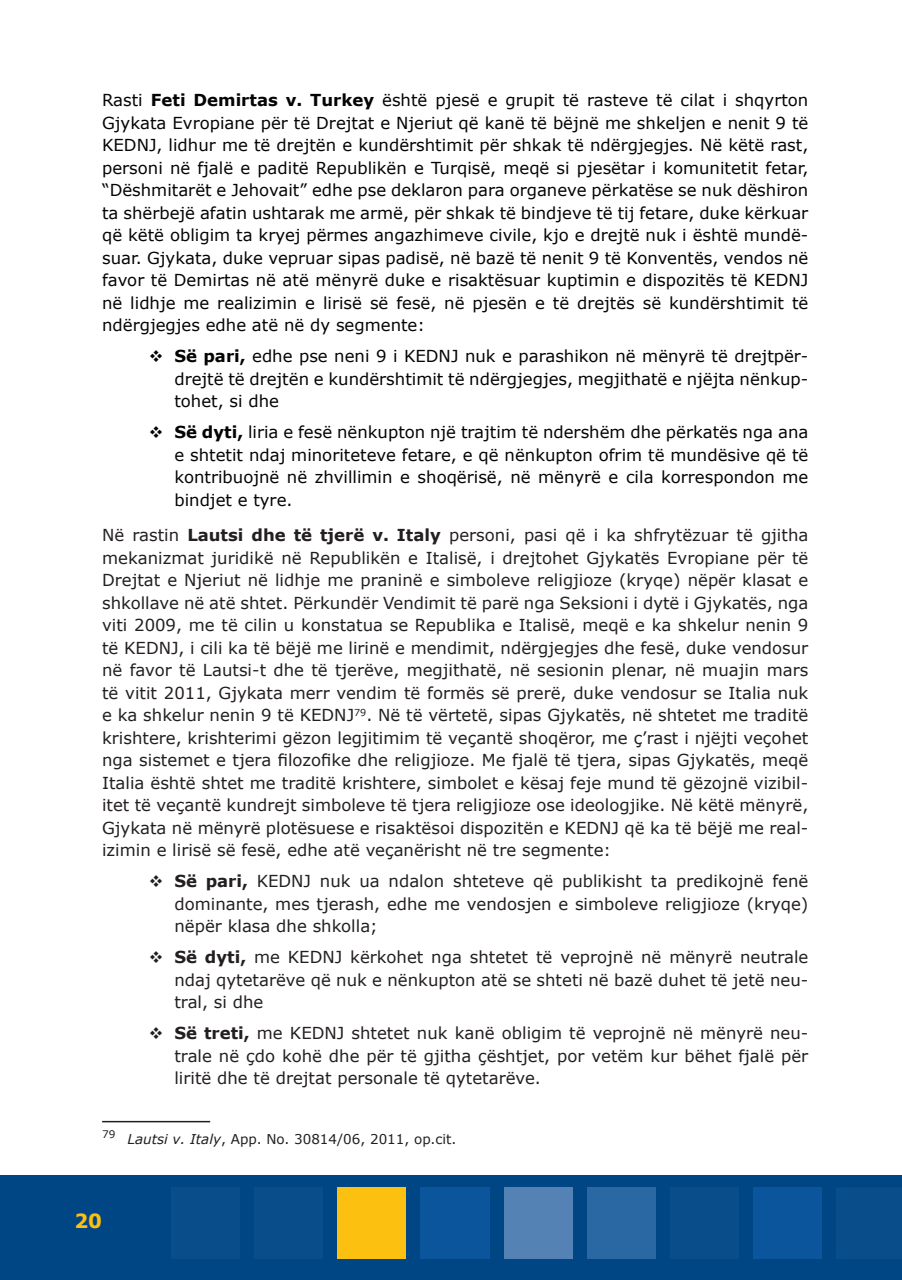
<style>
.page{position:relative;width:902px;height:1280px;background:#fff}
.page>*{position:absolute;margin:0;border:0;box-sizing:border-box;transform-origin:0 0}
.t1{font:700 19.5px "Verdana";color:#fcc011}
.t2{font:16.5px/22.5px "Verdana";color:#231f20;text-align:justify}
.t3{font:16.5px/22.5px "Verdana";color:#040503;text-align:justify}
.t4{font:13.5px "Verdana";color:#231f20}
.s1{font-weight:700}
.s2{font-style:italic}
</style>
<div class="page">
<div style="left:0;top:1175px;width:901px;height:105px;background:#004684"></div>
<div style="left:254px;top:1187px;width:69px;height:72px;background:#094d8b"></div>
<div style="left:171px;top:1187px;width:69px;height:72px;background:#094d8b"></div>
<div style="left:420px;top:1187px;width:69px;height:72px;background:#0b559c"></div>
<div style="left:503px;top:1187px;width:69px;height:72px;background:#5582b5"></div>
<div style="left:586px;top:1187px;width:69px;height:72px;background:#2a68a4"></div>
<div style="left:669px;top:1187px;width:70px;height:72px;background:#094d8b"></div>
<div style="left:835px;top:1188px;width:66px;height:71px;background:#094d8b"></div>
<div style="left:752px;top:1187px;width:70px;height:72px;background:#0b559c"></div>
<div style="left:337px;top:1188px;width:70px;height:71px;background:#fcc011"></div>
<div style="left:406px;top:1184px;width:14px;height:81px;background:#004684"></div>
<div style="left:656px;top:1184px;width:14px;height:81px;background:#004684"></div>
<div style="left:822px;top:1184px;width:14px;height:81px;background:#004684"></div>
<hr style="left:102px;top:1121px;width:108px;height:1px;background:#231f20">
<p class="t3" style="left:102px;top:89px;width:707px">Rasti <span class="s1">Feti Demirtas v. Turkey</span> është pjesë e grupit të rasteve të cilat i shqyrton Gjykata Evropiane për të Drejtat e Njeriut që kanë të bëjnë me shkeljen e nenit 9 të KEDNJ, lidhur me të drejtën e kundërshtimit për shkak të ndërgjegjes. Në këtë rast, personi në fjalë e paditë Republikën e Turqisë, meqë si pjesëtar i komunitetit fetar, “Dëshmitarët e Jehovait” edhe pse deklaron para organeve përkatëse se nuk dëshiron ta shërbejë afatin ushtarak me armë, për shkak të bindjeve të tij fetare, duke kërkuar që këtë obligim ta kryej përmes angazhimeve civile, kjo e drejtë nuk i është mundë&shy;suar. Gjykata, duke vepruar sipas padisë, në bazë të nenit 9 të Konventës, vendos në favor të Demirtas në atë mënyrë duke e risaktësuar kuptimin e dispozitës të KEDNJ në lidhje me realizimin e lirisë së fesë, në pjesën e të drejtës së kundërshtimit të ndërgjegjes edhe atë në dy segmente:</p>
<p class="t3" style="left:174px;top:345px;width:635px;text-indent:-26px">❖ <span class="s1">Së pari,</span> edhe pse neni 9 i KEDNJ nuk e parashikon në mënyrë të drejtpër&shy;drejtë të drejtën e kundërshtimit të ndërgjegjes, megjithatë e njëjta nënkup&shy;tohet, si dhe</p>
<p class="t3" style="left:174px;top:421px;width:635px;text-indent:-26px">❖ <span class="s1">Së dyti,</span> liria e fesë nënkupton një trajtim të ndershëm dhe përkatës nga ana e shtetit ndaj minoriteteve fetare, e që nënkupton ofrim të mundësive që të kontribuojnë në zhvillimin e shoqërisë, në mënyrë e cila korrespondon me bindjet e tyre.</p>
<p class="t2" style="left:102px;top:524px;width:707px">Në rastin <span class="s1">Lautsi dhe të tjerë v. Italy</span> personi, pasi që i ka shfrytëzuar të gjitha mekanizmat juridikë në Republikën e Italisë, i drejtohet Gjykatës Evropiane për të Drejtat e Njeriut në lidhje me praninë e simboleve religjioze (kryqe) nëpër klasat e shkollave në atë shtet. Përkundër Vendimit të parë nga Seksioni i dytë i Gjykatës, nga viti 2009, me të cilin u konstatua se Republika e Italisë, meqë e ka shkelur nenin 9 të KEDNJ, i cili ka të bëjë me lirinë e mendimit, ndërgjegjes dhe fesë, duke vendosur në favor të Lautsi-t dhe të tjerëve, megjithatë, në sesionin plenar, në muajin mars të vitit 2011, Gjykata merr vendim të formës së prerë, duke vendosur se Italia nuk e ka shkelur nenin 9 të KEDNJ<sup>79</sup>. Në të vërtetë, sipas Gjykatës, në shtetet me traditë krishtere, krishterimi gëzon legjitimim të veçantë shoqëror, me ç’rast i njëjti veçohet nga sistemet e tjera filozofike dhe religjioze. Me fjalë të tjera, sipas Gjykatës, meqë Italia është shtet me traditë krishtere, simbolet e kësaj feje mund të gëzojnë vizibil&shy;itet të veçantë kundrejt simboleve të tjera religjioze ose ideologjike. Në këtë mënyrë, Gjykata në mënyrë plotësuese e risaktësoi dispozitën e KEDNJ që ka të bëjë me real&shy;izimin e lirisë së fesë, edhe atë veçanërisht në tre segmente:</p>
<p class="t2" style="left:174px;top:870px;width:635px;text-indent:-26px">❖ <span class="s1">Së pari,</span> KEDNJ nuk ua ndalon shteteve që publikisht ta predikojnë fenë dominante, mes tjerash, edhe me vendosjen e simboleve religjioze (kryqe) nëpër klasa dhe shkolla;</p>
<p class="t2" style="left:174px;top:946px;width:635px;text-indent:-26px">❖ <span class="s1">Së dyti,</span> me KEDNJ kërkohet nga shtetet të veprojnë në mënyrë neutrale ndaj qytetarëve që nuk e nënkupton atë se shteti në bazë duhet të jetë neu&shy;tral, si dhe</p>
<p class="t2" style="left:174px;top:1022px;width:635px;text-indent:-26px">❖ <span class="s1">Së treti,</span> me KEDNJ shtetet nuk kanë obligim të veprojnë në mënyrë neu&shy;trale në çdo kohë dhe për të gjitha çështjet, por vetëm kur bëhet fjalë për liritë dhe të drejtat personale të qytetarëve.</p>
<p class="t4" style="left:102px;top:1130px;width:356px"><sup>79</sup> <span class="s2">Lautsi v. Italy</span>, App. No. 30814/06, 2011, op.cit.</p>
<p class="t1" style="left:74px;top:1207px;width:29px">20</p>
</div>
